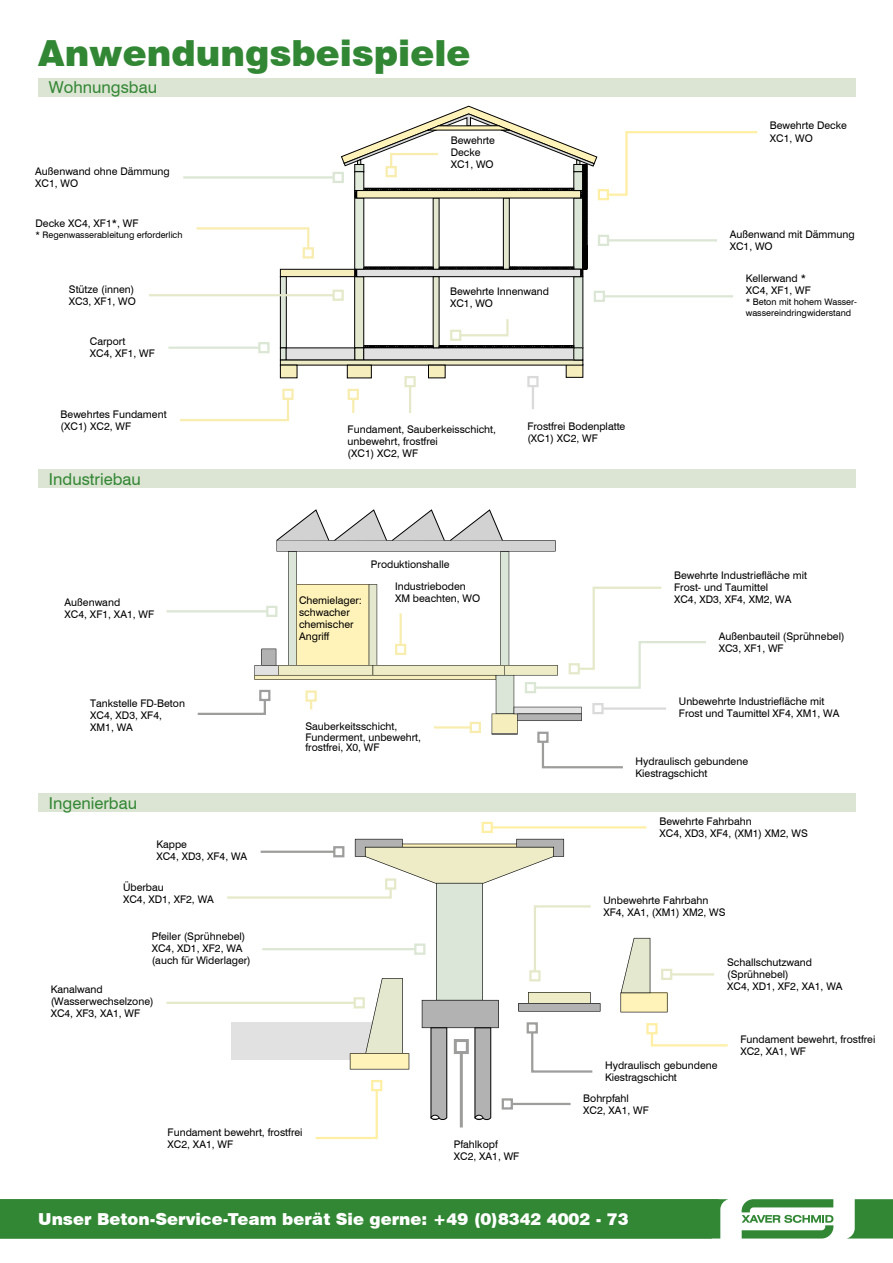
<style>
.page{position:relative;width:893px;height:1263px;background:#fff}
.page>*{position:absolute;margin:0;border:0;box-sizing:border-box;transform-origin:0 0}
.t1{font:900 36px "Swiss 721 BT";color:#328734}
.t2{font:900 16.5px "Swiss 721 BT";color:#fff}
.t3{font:16.5px "Swiss 721 BT";color:#328734}
.t4{font:10.5px/12px "Swiss 721 BT";color:#000}
.t5{font:9px/10.8px "Swiss 721 BT";color:#000}
</style>
<div class="page">
<div style="left:280px;top:269px;width:75px;height:8px;background:#f6eebd;border:1px solid #010202"></div>
<div style="left:280px;top:276px;width:7px;height:72px;background:#dce6d8;border:1px solid #000"></div>
<div style="left:280px;top:348px;width:7px;height:12px;background:#dce6d8;border:1px solid #000"></div>
<div style="left:566px;top:364px;width:17px;height:14px;background:#f6eebd;border:1px solid #000"></div>
<div style="left:286px;top:348px;width:69px;height:12px;background:#e1e1e1"></div>
<svg style="left:280px;top:360px;width:303px;height:5px;background:#bbba9c"></svg>
<div style="left:428px;top:365px;width:17px;height:13px;background:#f6eebd"></div>
<div style="left:347px;top:365px;width:25px;height:13px;background:#f6eebd;border:1px solid #000"></div>
<div style="left:280px;top:365px;width:17px;height:13px;background:#f6eebd"></div>
<svg style="left:620px;top:938px;width:47px;height:74px"></svg>
<div style="left:38px;top:78px;width:817px;height:19px;background:#dce4d3"></div>
<div style="left:38px;top:469px;width:817px;height:19px;background:#dce4d3"></div>
<div style="left:38px;top:793px;width:817px;height:19px;background:#dce4d3"></div>
<div style="left:0;top:1199px;width:728px;height:39px;background:#328734"></div>
<svg style="left:848px;top:1199px;width:45px;height:39px;background:#4f9851"></svg>
<svg style="left:742px;top:1199px;width:91px;height:39px"></svg>
<svg style="left:609px;top:131px;width:149px;height:65px"></svg>
<div style="left:598px;top:189px;width:11px;height:11px;border:2px solid #ffefa5"></div>
<hr style="left:608px;top:239px;width:109px;height:2px;background:#dbe6d4">
<div style="left:598px;top:235px;width:11px;height:11px;border:2px solid #dbe6d4"></div>
<hr style="left:183px;top:176px;width:151px;height:3px;background:#dbe6d4">
<div style="left:333px;top:172px;width:11px;height:11px;border:2px solid #dbe6d4"></div>
<hr style="left:149px;top:294px;width:185px;height:2px;background:#e6e9c9">
<div style="left:332px;top:290px;width:12px;height:11px;border:2px solid #e6e9c9"></div>
<hr style="left:168px;top:347px;width:91px;height:2px;background:#dbe6d4">
<div style="left:258px;top:342px;width:12px;height:11px;border:2px solid #dbe6d4"></div>
<hr style="left:604px;top:295px;width:129px;height:2px;background:#dbe6d4">
<div style="left:594px;top:291px;width:11px;height:11px;border:2px solid #dbe6d4"></div>
<svg style="left:352px;top:400px;width:2px;height:13px"></svg>
<div style="left:348px;top:389px;width:11px;height:11px;border:2px solid #f8edaf"></div>
<hr style="left:409px;top:386px;width:2px;height:27px;background:#e6e9c9">
<div style="left:404px;top:376px;width:12px;height:11px;border:2px solid #e6e9c9"></div>
<hr style="left:532px;top:386px;width:2px;height:23px;background:#dadada">
<div style="left:527px;top:376px;width:12px;height:11px;border:2px solid #dadada"></div>
<svg style="left:180px;top:400px;width:110px;height:22px"></svg>
<div style="left:282px;top:389px;width:12px;height:11px;border:2px solid #f8edaf"></div>
<svg style="left:196px;top:227px;width:114px;height:24px"></svg>
<div style="left:303px;top:247px;width:11px;height:12px;border:2px solid #f8edaf"></div>
<hr style="left:167px;top:610px;width:100px;height:2px;background:#dbe6d4">
<hr style="left:492px;top:826px;width:154px;height:2px;background:#ffefa5">
<div style="left:482px;top:822px;width:11px;height:11px;border:2px solid #ffefa5"></div>
<hr style="left:167px;top:1002px;width:188px;height:2px;background:#e6e9c9">
<hr style="left:671px;top:973px;width:43px;height:2px;background:#e6e9c9">
<div style="left:661px;top:969px;width:11px;height:11px;border:2px solid #e6e9c9"></div>
<svg style="left:195px;top:509px;width:511px;height:260px"></svg>
<div style="left:537px;top:732px;width:12px;height:11px;border:2px solid #9d9d9c"></div>
<svg style="left:225px;top:839px;width:375px;height:300px"></svg>
<div style="left:527px;top:1022px;width:11px;height:11px;border:2px solid #9d9d9c"></div>
<svg style="left:650px;top:1034px;width:78px;height:13px"></svg>
<div style="left:646px;top:1023px;width:12px;height:11px;border:2px solid #ffefa5"></div>
<svg style="left:341px;top:106px;width:256px;height:254px"></svg>
<div style="left:386px;top:166px;width:11px;height:11px;border:2px solid #f8edaf"></div>
<h1 class="t1" style="left:38px;top:31px;width:434px">Anwendungsbeispiele</h1>
<h2 class="t3" style="left:49px;top:77px;width:110px">Wohnungsbau</h2>
<p class="t4" style="left:35px;top:165px;width:136px">Außenwand ohne Dämmung<br>XC1, WO</p>
<p class="t4" style="left:36px;top:217px;width:104px">Decke XC4, XF1*, WF</p>
<p class="t5" style="left:36px;top:229px;width:148px">* Regenwasserableitung erforderlich</p>
<p class="t4" style="left:69px;top:283px;width:68px">Stütze (innen)<br>XC3, XF1, WO</p>
<p class="t4" style="left:90px;top:335px;width:66px">Carport<br>XC4, XF1, WF</p>
<p class="t4" style="left:61px;top:408px;width:108px">Bewehrtes Fundament (XC1) XC2, WF</p>
<h2 class="t3" style="left:49px;top:469px;width:93px">Industriebau</h2>
<p class="t4" style="left:65px;top:596px;width:91px">Außenwand<br>XC4, XF1, XA1, WF</p>
<p class="t4" style="left:90px;top:697px;width:96px">Tankstelle FD-Beton<br>XC4, XD3, XF4,<br>XM1, WA</p>
<h2 class="t3" style="left:49px;top:793px;width:90px">Ingenierbau</h2>
<p class="t4" style="left:156px;top:838px;width:92px">Kappe<br>XC4, XD3, XF4, WA</p>
<p class="t4" style="left:123px;top:881px;width:92px">Überbau<br>XC4, XD1, XF2, WA</p>
<p class="t4" style="left:152px;top:930px;width:101px">Pfeiler (Sprühnebel)<br>XC4, XD1, XF2, WA (auch für Widerlager)</p>
<p class="t4" style="left:51px;top:983px;width:104px">Kanalwand (Wasserwechselzone)<br>XC4, XF3, XA1, WF</p>
<p class="t4" style="left:451px;top:135px;width:46px">Bewehrte<br>Decke<br>XC1, WO</p>
<p class="t4" style="left:450px;top:285px;width:101px">Bewehrte Innenwand<br>XC1, WO</p>
<p class="t4" style="left:770px;top:118px;width:78px;line-height:13.5px">Bewehrte Decke<br>XC1, WO</p>
<p class="t4" style="left:730px;top:228px;width:126px">Außenwand mit Dämmung<br>XC1, WO</p>
<p class="t4" style="left:746px;top:271px;width:66px;line-height:12.6px">Kellerwand *<br>XC4, XF1, WF</p>
<p class="t5" style="left:746px;top:296px;width:112px">* Beton mit hohem Wasser‑ wassereindringwiderstand</p>
<p class="t4" style="left:348px;top:423px;width:150px">Fundament, Sauberkeisschicht, unbewehrt, frostfrei<br>(XC1) XC2, WF</p>
<p class="t4" style="left:527px;top:420px;width:100px">Frostfrei Bodenplatte (XC1) XC2, WF</p>
<p class="t4" style="left:299px;top:594px;width:64px">Chemielager: schwacher chemischer<br>Angriff</p>
<p class="t4" style="left:371px;top:558px;width:80px">Produktionshalle</p>
<p class="t4" style="left:395px;top:580px;width:87px">Industrieboden<br>XM beachten, WO</p>
<p class="t4" style="left:305px;top:721px;width:117px;line-height:10.5px">Sauberkeitsschicht,<br>Funderment, unbewehrt, frostfrei, X0, WF</p>
<p class="t4" style="left:674px;top:569px;width:134px">Bewehrte Industriefläche mit<br>Frost- und Taumittel<br>XC4, XD3, XF4, XM2, WA</p>
<p class="t4" style="left:719px;top:630px;width:127px">Außenbauteil (Sprühnebel)<br>XC3, XF1, WF</p>
<p class="t4" style="left:679px;top:695px;width:162px">Unbewehrte Industriefläche mit<br>Frost und Taumittel XF4, XM1, WA</p>
<p class="t4" style="left:636px;top:755px;width:114px">Hydraulisch gebundene<br>Kiestragschicht</p>
<p class="t4" style="left:659px;top:815px;width:150px">Bewehrte Fahrbahn<br>XC4, XD3, XF4, (XM1) XM2, WS</p>
<p class="t4" style="left:603px;top:894px;width:124px">Unbewehrte Fahrbahn<br>XF4, XA1, (XM1) XM2, WS</p>
<p class="t4" style="left:727px;top:956px;width:117px">Schallschutzwand (Sprühnebel)<br>XC4, XD1, XF2, XA1, WA</p>
<p class="t4" style="left:605px;top:1059px;width:114px">Hydraulisch gebundene<br>Kiestragschicht</p>
<p class="t4" style="left:583px;top:1092px;width:67px">Bohrpfahl<br>XC2, XA1, WF</p>
<p class="t4" style="left:740px;top:1033px;width:136px">Fundament bewehrt, frostfrei<br>XC2, XA1, WF</p>
<p class="t4" style="left:168px;top:1126px;width:136px">Fundament bewehrt, frostfrei<br>XC2, XA1, WF</p>
<p class="t4" style="left:454px;top:1138px;width:67px">Pfahlkopf<br>XC2, XA1, WF</p>
<h2 class="t2" style="left:38px;top:1209px;width:592px">Unser Beton-Service-Team berät Sie gerne: +49 (0)8342 4002 - 73</h2>
</div>
